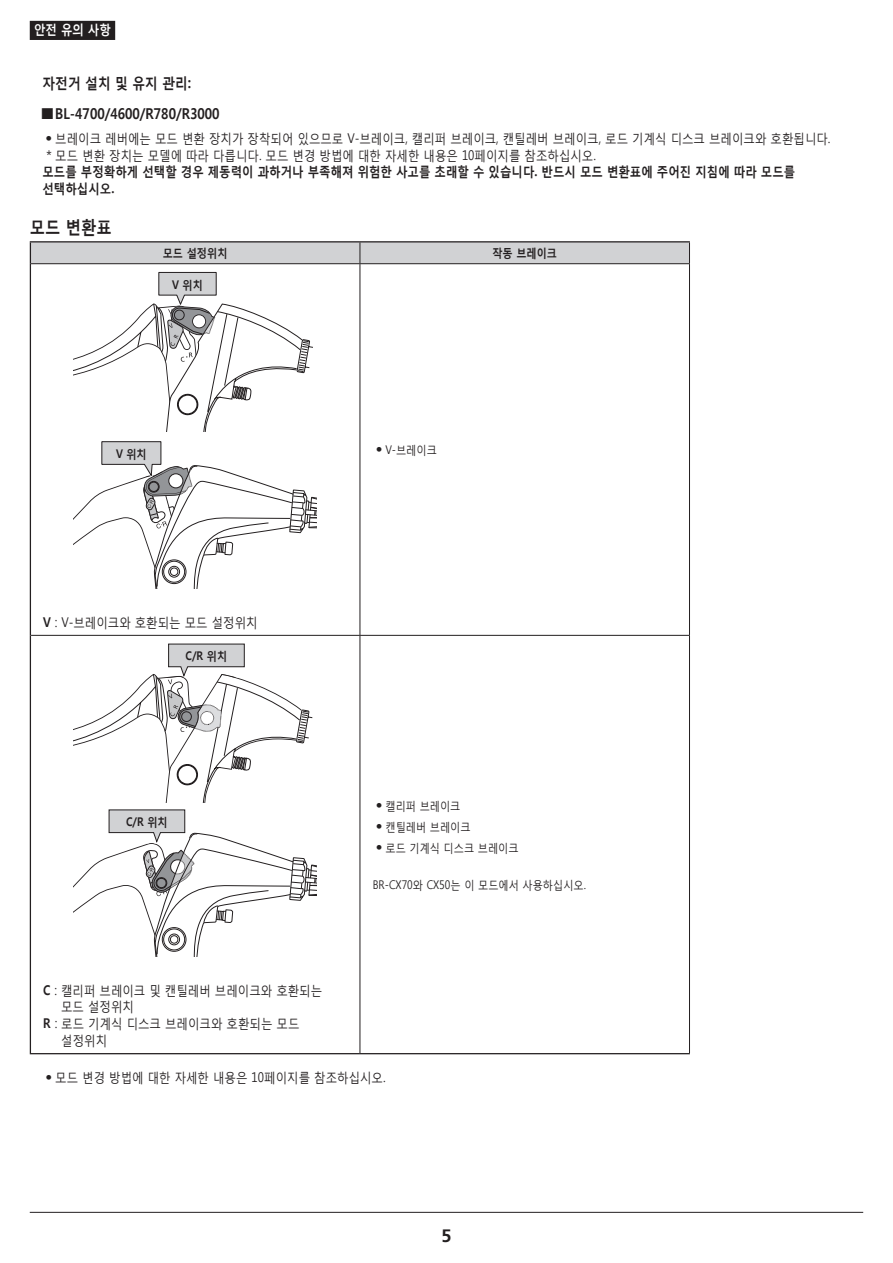
<style>
.page{position:relative;width:893px;height:1263px;background:#fff}
.page>*{position:absolute;margin:0;border:0;box-sizing:border-box;transform-origin:0 0}
.t1{font:700 18px "Malgun Gothic";color:#231f20;scale:.85 1}
.t2{font:700 18px "Frutiger LT Pro";color:#231f20}
.t3{font:700 15px/31.5px "Malgun Gothic";color:#231f20;scale:.85 1}
.t4{font:13.5px/16.8px "Malgun Gothic";color:#231f20;scale:.85 1}
.t5{font:700 13.5px/16.8px "Malgun Gothic";color:#231f20;scale:.85 1}
.t6{font:700 13.5px "Malgun Gothic";color:#fff;scale:.85 1}
.t7{font:12px "Malgun Gothic";color:#231f20;scale:.85 1}
.t8{font:700 12px "Malgun Gothic";color:#231f20;scale:.85 1}
.s1{font-family:"Frutiger LT Pro"}
.s2{font-family:"Frutiger LT Pro";font-size:13.5px}
.s3{font-weight:700}
</style>
<div class="page">
<hr style="left:30px;top:1212px;width:833px;height:1px;background:#231f20">
<div style="left:30px;top:21px;width:85px;height:19px;background:#231f20"></div>
<hr style="left:360px;top:264px;width:1px;height:371px;background:#231f20">
<hr style="left:689px;top:264px;width:1px;height:371px;background:#231f20">
<hr style="left:31px;top:635px;width:329px;height:1px;background:#231f20">
<hr style="left:360px;top:635px;width:330px;height:1px;background:#231f20">
<hr style="left:360px;top:636px;width:1px;height:417px;background:#231f20">
<hr style="left:689px;top:636px;width:1px;height:417px;background:#231f20">
<hr style="left:30px;top:241px;width:330px;height:1px;background:#231f20">
<svg style="left:30px;top:242px;width:660px;height:22px;background:#c5c6c8"></svg>
<hr style="left:360px;top:241px;width:330px;height:1px;background:#231f20">
<hr style="left:30px;top:264px;width:1px;height:371px;background:#231f20">
<hr style="left:30px;top:635px;width:1px;height:418px;background:#231f20">
<hr style="left:30px;top:1053px;width:330px;height:1px;background:#231f20">
<hr style="left:360px;top:1053px;width:330px;height:1px;background:#231f20">
<svg style="left:74px;top:272px;width:239px;height:160px"></svg>
<svg style="left:74px;top:441px;width:242px;height:148px"></svg>
<img style="left:168px;top:643px;width:77px;height:1px">
<svg style="left:74px;top:644px;width:239px;height:158px"></svg>
<svg style="left:74px;top:809px;width:242px;height:147px"></svg>
<p class="t6" style="left:34px;top:21px;width:92px">안전 유의 사항</p>
<p class="t3" style="left:55px;top:67px;width:195px;text-indent:-13px">자전거 설치 및 유지 관리:<br>BL-4700/4600/R780/R3000</p>
<p class="t4" style="left:46px;top:130px;width:925px"><span class="s1">•</span> 브레이크 레버에는 모드 변환 장치가 장착되어 있으므로 V-브레이크, 캘리퍼 브레이크, 캔틸레버 브레이크, 로드 기계식 디스크 브레이크와 호환됩니다. * 모드 변환 장치는 모델에 따라 다릅니다. 모드 변경 방법에 대한 자세한 내용은 10페이지를 참조하십시오.</p>
<p class="t5" style="left:43px;top:163px;width:887px">모드를 부정확하게 선택할 경우 제동력이 과하거나 부족해져 위험한 사고를 초래할 수 있습니다. 반드시 모드 변환표에 주어진 지침에 따라 모드를 선택하십시오.</p>
<h1 class="t1" style="left:30px;top:216px;width:98px">모드 변환표</h1>
<p class="t8" style="left:163px;top:246px;width:78px">모드 설정위치</p>
<p class="t8" style="left:492px;top:246px;width:78px">작동 브레이크</p>
<p class="t8" style="left:172px;top:277px;width:38px">V 위치</p>
<p class="t8" style="left:116px;top:446px;width:38px">V 위치</p>
<p class="t7" style="left:376px;top:443px;width:74px"><span class="s2">•</span> V-브레이크</p>
<p class="t4" style="left:43px;top:614px;width:254px"><span class="s3">V</span> : V-브레이크와 호환되는 모드 설정위치</p>
<p class="t8" style="left:186px;top:649px;width:51px">C/R 위치</p>
<p class="t8" style="left:126px;top:814px;width:51px">C/R 위치</p>
<p class="t4" style="left:43px;top:981px;width:330px"><span class="s3">C</span> : 캘리퍼 브레이크 및 캔틸레버 브레이크와 호환되는</p>
<p class="t4" style="left:61px;top:998px;width:87px">모드 설정위치</p>
<p class="t4" style="left:43px;top:1015px;width:303px"><span class="s3">R</span> : 로드 기계식 디스크 브레이크와 호환되는 모드</p>
<p class="t4" style="left:61px;top:1032px;width:56px">설정위치</p>
<p class="t7" style="left:376px;top:798px;width:101px"><span class="s2">•</span> 캘리퍼 브레이크</p>
<p class="t7" style="left:376px;top:820px;width:113px"><span class="s2">•</span> 캔틸레버 브레이크</p>
<p class="t7" style="left:376px;top:841px;width:170px"><span class="s2">•</span> 로드 기계식 디스크 브레이크</p>
<p class="t7" style="left:373px;top:877px;width:252px">BR-CX70와 CX50는 이 모드에서 사용하십시오.</p>
<p class="t4" style="left:46px;top:1069px;width:402px"><span class="s1">•</span> 모드 변경 방법에 대한 자세한 내용은 10페이지를 참조하십시오.</p>
<h1 class="t2" style="left:441px;top:1224px;width:12px">5</h1>
</div>
